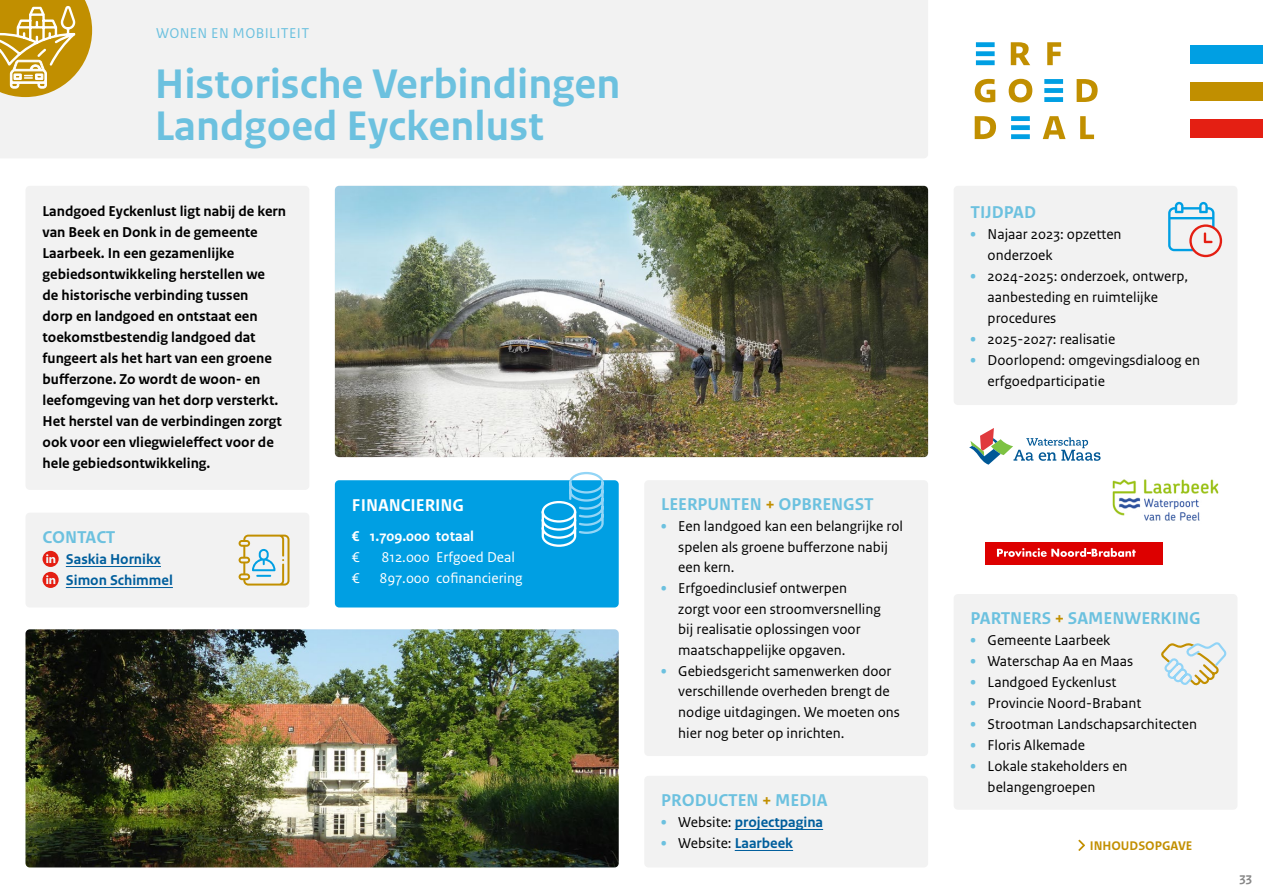
<style>
.page{position:relative;width:1263px;height:893px;background:#fff}
.page>*{position:absolute;margin:0;border:0;box-sizing:border-box;transform-origin:0 0}
.t1{font:700 43.5px/42px "Rijksoverheid Sans Text";color:#6cc1df}
.t2{font:700 18px "Rijksoverheid Sans Text";color:#6cc1df}
.t3{font:700 18px "Rijksoverheid Sans Text";color:#fff}
.t4{font:15px/20.7px "Rijksoverheid Sans Text";color:#000}
.t5{font:700 15px/21px "Rijksoverheid Sans Text";color:#000}
.t6{font:700 15px/21px "Rijksoverheid Sans Text";color:#005e9c}
.t7{font:15px "Rijksoverheid Sans Text";color:#fff}
.t8{font:15px "Rijksoverheid Sans Text";letter-spacing:.025em;color:#6cc1df}
.t9{font:700 15px "Rijksoverheid Sans Text";color:#fff}
.t10{font:700 13.5px "Rijksoverheid Sans Text";color:#878787}
.t11{font:700 13.2px "Rijksoverheid Sans Text";color:#c28f00}
.s1{color:#c18f00}
.s2{font-weight:700;font-size:19.5px;color:#6cc1df}
.s3{font-size:19.5px;color:#6cc1df}
.s4{font-weight:400;color:#000}
.s5{font-weight:700;color:#005e9c}
</style>
<div class="page">
<div style="left:1190px;top:45px;width:73px;height:19px;background:#009fe3"></div>
<div style="left:1190px;top:120px;width:73px;height:18px;background:#e41f13"></div>
<div style="left:1190px;top:82px;width:73px;height:19px;background:#c18f00"></div>
<svg style="left:1011px;top:42px;width:19px;height:23px"></svg>
<svg style="left:1047px;top:42px;width:14px;height:23px"></svg>
<svg style="left:975px;top:79px;width:20px;height:23px"></svg>
<svg style="left:1009px;top:79px;width:23px;height:23px"></svg>
<svg style="left:1076px;top:79px;width:21px;height:23px"></svg>
<svg style="left:975px;top:116px;width:21px;height:23px"></svg>
<svg style="left:1043px;top:116px;width:22px;height:23px"></svg>
<svg style="left:1080px;top:116px;width:14px;height:23px"></svg>
<svg style="left:976px;top:42px;width:19px;height:23px"></svg>
<svg style="left:1011px;top:116px;width:19px;height:23px"></svg>
<svg style="left:1044px;top:79px;width:19px;height:23px"></svg>
<div style="left:0;top:0;width:928px;height:158px;background:#f2f2f2"></div>
<svg style="left:0;top:0;width:92px;height:97px"></svg>
<div style="left:26px;top:186px;width:283px;height:304px;background:#f2f2f2;border-radius:4px"></div>
<div style="left:954px;top:594px;width:283px;height:216px;background:#f2f2f2;border-radius:4px"></div>
<div style="left:954px;top:186px;width:283px;height:219px;background:#f2f2f2;border-radius:4px"></div>
<div style="left:644px;top:480px;width:284px;height:276px;background:#f2f2f2;border-radius:4px"></div>
<div style="left:644px;top:776px;width:284px;height:91px;background:#f2f2f2;border-radius:4px"></div>
<div style="left:335px;top:480px;width:284px;height:127px;background:#009fe3;border-radius:4px"></div>
<img style="left:26px;top:629px;width:593px;height:238px">
<img style="left:335px;top:186px;width:593px;height:271px">
<svg style="left:1161px;top:642px;width:66px;height:44px"></svg>
<hr style="left:735px;top:829px;width:88px;height:1px;background:#005e9c">
<hr style="left:735px;top:850px;width:58px;height:1px;background:#005e9c">
<svg style="left:540px;top:472px;width:65px;height:75px"></svg>
<svg style="left:1168px;top:202px;width:54px;height:55px"></svg>
<div style="left:26px;top:513px;width:283px;height:94px;background:#f2f2f2;border-radius:4px"></div>
<hr style="left:66px;top:566px;width:95px;height:1px;background:#005e9c">
<hr style="left:66px;top:587px;width:107px;height:1px;background:#005e9c">
<svg style="left:43px;top:551px;width:16px;height:37px"></svg>
<svg style="left:239px;top:535px;width:50px;height:51px"></svg>
<svg style="left:969px;top:428px;width:131px;height:37px"></svg>
<img style="left:1112px;top:479px;width:107px;height:42px">
<div style="left:986px;top:542px;width:177px;height:23px;background:#d00"></div>
<svg style="left:997px;top:548px;width:139px;height:9px"></svg>
<svg style="left:1078px;top:840px;width:7px;height:11px"></svg>
<p class="t8" style="left:156px;top:24px;width:154px">WONEN EN MOBILITEIT</p>
<h1 class="t1" style="left:155px;top:63px;width:467px">Historische Verbindingen<br>Landgoed Eyckenlust</h1>
<p class="t5" style="left:43px;top:201px;width:245px">Landgoed Eyckenlust ligt nabij de kern van Beek en Donk in de gemeente Laarbeek. In een gezamenlijke gebiedsontwikkeling herstellen we<br>de historische verbinding tussen<br>dorp en landgoed en ontstaat een toekomstbestendig landgoed dat fungeert als het hart van een groene bufferzone. Zo wordt de woon- en leefomgeving van het dorp versterkt.<br>Het herstel van de verbindingen zorgt ook voor een vliegwieleffect voor de hele gebiedsontwikkeling.</p>
<p class="t2" style="left:43px;top:527px;width:75px">CONTACT</p>
<p class="t6" style="left:66px;top:549px;width:109px">Saskia Hornikx<br>Simon Schimmel</p>
<p class="t3" style="left:352px;top:495px;width:114px">FINANCIERING</p>
<p class="t9" style="left:352px;top:527px;width:124px">€ 1.709.000 totaal</p>
<p class="t7" style="left:352px;top:548px;width:9px">€</p>
<p class="t7" style="left:382px;top:548px;width:135px">812.000 Erfgoed Deal</p>
<p class="t7" style="left:352px;top:569px;width:9px">€</p>
<p class="t7" style="left:379px;top:569px;width:145px">897.000 cofinanciering</p>
<p class="t2" style="left:661px;top:494px;width:214px">LEERPUNTEN <span class="s1">+</span> OPBRENGST</p>
<p class="t4" style="left:678px;top:516px;width:226px;text-indent:-17px"><span class="s2">•</span> Een landgoed kan een belangrijke rol spelen als groene bufferzone nabij een kern.</p>
<p class="t4" style="left:678px;top:578px;width:204px;text-indent:-17px"><span class="s2">•</span> Erfgoedinclusief ontwerpen zorgt voor een stroomversnelling bij realisatie oplossingen voor maatschappelijke opgaven.</p>
<p class="t4" style="left:678px;top:661px;width:223px;text-indent:-17px"><span class="s2">•</span> Gebiedsgericht samenwerken door verschillende overheden brengt de nodige uitdagingen. We moeten ons hier nog beter op inrichten.</p>
<p class="t2" style="left:661px;top:790px;width:168px">PRODUCTEN <span class="s1">+</span> MEDIA</p>
<p class="t6" style="left:661px;top:812px;width:163px"><span class="s3">•</span> <span class="s4">Website:</span> projectpagina</p>
<p class="t4" style="left:661px;top:833px;width:133px"><span class="s2">•</span> Website: <span class="s5">Laarbeek</span></p>
<p class="t2" style="left:971px;top:202px;width:67px">TIJDPAD</p>
<p class="t4" style="left:988px;top:224px;width:135px;text-indent:-17px"><span class="s2">•</span> Najaar 2023: opzetten onderzoek</p>
<p class="t4" style="left:988px;top:266px;width:202px;text-indent:-17px"><span class="s2">•</span> 2024-2025: onderzoek, ontwerp, aanbesteding en ruimtelijke procedures</p>
<p class="t4" style="left:971px;top:329px;width:146px"><span class="s2">•</span> 2025-2027: realisatie</p>
<p class="t4" style="left:988px;top:350px;width:214px;text-indent:-17px"><span class="s2">•</span> Doorlopend: omgevingsdialoog en erfgoedparticipatie</p>
<p class="t2" style="left:971px;top:608px;width:231px">PARTNERS <span class="s1">+</span> SAMENWERKING</p>
<p class="t4" style="left:971px;top:630px;width:141px"><span class="s2">•</span> Gemeente Laarbeek</p>
<p class="t4" style="left:971px;top:651px;width:164px"><span class="s2">•</span> Waterschap Aa en Maas</p>
<p class="t4" style="left:971px;top:672px;width:147px"><span class="s2">•</span> Landgoed Eyckenlust</p>
<p class="t4" style="left:971px;top:693px;width:172px"><span class="s2">•</span> Provincie Noord-Brabant</p>
<p class="t4" style="left:971px;top:714px;width:228px"><span class="s2">•</span> Strootman Landschapsarchitecten</p>
<p class="t4" style="left:971px;top:735px;width:116px"><span class="s2">•</span> Floris Alkemade</p>
<p class="t4" style="left:988px;top:756px;width:141px;text-indent:-17px"><span class="s2">•</span> Lokale stakeholders en belangengroepen</p>
<p class="t11" style="left:1090px;top:838px;width:104px">INHOUDSOPGAVE</p>
<p class="t10" style="left:1239px;top:869px;width:14px">33</p>
</div>
